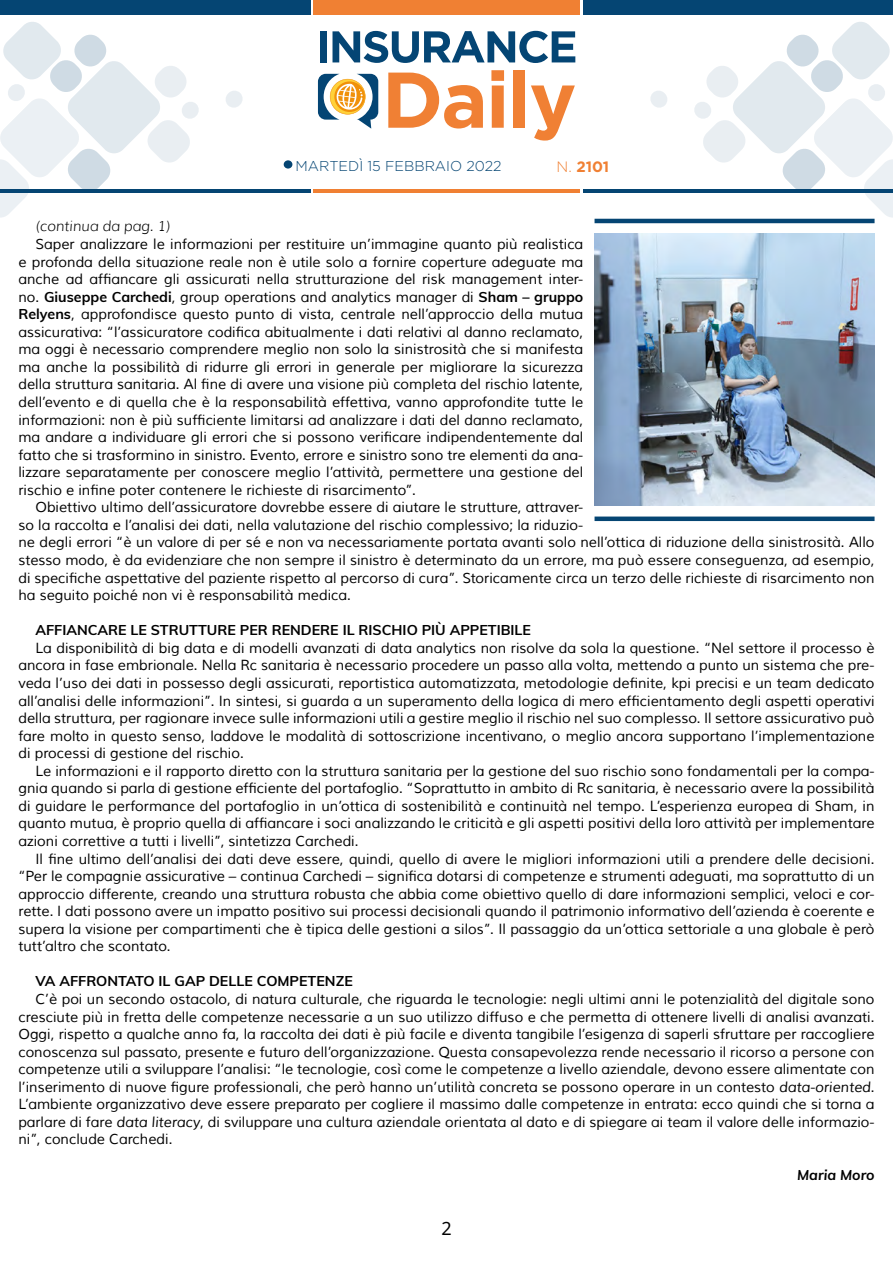
<style>
.page{position:relative;width:893px;height:1263px;background:#fff}
.page>*{position:absolute;margin:0;border:0;box-sizing:border-box;transform-origin:0 0}
.t1{font:18px "Noto Sans";color:#000}
.t2{font:700 15px "Gotham";color:#f08033}
.t3{font:14.25px/17.5px "Muli";color:#000;text-align:justify}
.t4{font:700 14.25px "Muli";color:#000}
.t5{font:300 14.25px "Gotham";color:#054573}
.t6{font:italic 300 14.25px "Muli";color:#000}
.t7{font:italic 700 14.25px "Muli";color:#000}
.s1{font-weight:300}
.s2{font-weight:700}
.s3{font-style:italic}
</style>
<div class="page">
<div style="left:583px;top:0;width:310px;height:15px;background:#054573"></div>
<div style="left:314px;top:0;width:266px;height:15px;background:#f08033"></div>
<hr style="left:583px;top:189px;width:310px;height:3px;background:#054573">
<hr style="left:314px;top:189px;width:266px;height:3px;background:#f08033">
<svg style="left:650px;top:91px;width:17px;height:17px"></svg>
<svg style="left:226px;top:91px;width:17px;height:17px"></svg>
<svg style="left:693px;top:22px;width:200px;height:197px"></svg>
<svg style="left:0;top:22px;width:200px;height:196px"></svg>
<svg style="left:318px;top:74px;width:60px;height:55px"></svg>
<svg style="left:388px;top:73px;width:95px;height:56px"></svg>
<svg style="left:491px;top:70px;width:13px;height:58px"></svg>
<div style="left:513px;top:70px;width:12px;height:58px;background:#f08034"></div>
<svg style="left:531px;top:85px;width:44px;height:56px"></svg>
<div style="left:320px;top:31px;width:7px;height:31px;background:#044574"></div>
<svg style="left:332px;top:31px;width:243px;height:32px"></svg>
<hr style="left:0;top:189px;width:310px;height:3px;background:#054573">
<div style="left:0;top:0;width:310px;height:15px;background:#054573"></div>
<div style="left:284px;top:160px;width:8px;height:9px;background:#054573;border-radius:50%"></div>
<div style="left:583px;top:218px;width:291px;height:303px;background:#fff"></div>
<img style="left:595px;top:234px;width:279px;height:272px">
<hr style="left:595px;top:219px;width:279px;height:4px;background:#054573">
<div style="left:595px;top:516px;width:279px;height:5px;background:#054573"></div>
<p class="t5" style="left:296px;top:158px;width:208px">MARTEDÌ 15 FEBBRAIO 2022</p>
<p class="t2" style="left:557px;top:158px;width:54px"><span class="s1">N.</span> 2101</p>
<p class="t6" style="left:35px;top:218px;width:136px">(continua da pag. 1)</p>
<p class="t3" style="left:18px;top:236px;width:566px;text-indent:17px">Saper analizzare le informazioni per restituire un’immagine quanto più realistica e profonda della situazione reale non è utile solo a fornire coperture adeguate ma anche ad affiancare gli assicurati nella strutturazione del risk management inter&shy;no. <span class="s2">Giuseppe Carchedi</span>, group operations and analytics manager di <span class="s2">Sham – gruppo Relyens</span>, approfondisce questo punto di vista, centrale nell’approccio della mutua assicurativa: “l’assicuratore codifica abitualmente i dati relativi al danno reclamato, ma oggi è necessario comprendere meglio non solo la sinistrosità che si manifesta ma anche la possibilità di ridurre gli errori in generale per migliorare la sicurezza della struttura sanitaria. Al fine di avere una visione più completa del rischio latente, dell’evento e di quella che è la responsabilità effettiva, vanno approfondite tutte le informazioni: non è più sufficiente limitarsi ad analizzare i dati del danno reclamato, ma andare a individuare gli errori che si possono verificare indipendentemente dal fatto che si trasformino in sinistro. Evento, errore e sinistro sono tre elementi da ana&shy;lizzare separatamente per conoscere meglio l’attività, permettere una gestione del rischio e infine poter contenere le richieste di risarcimento”.</p>
<p class="t3" style="left:18px;top:499px;width:858px;text-align:left;text-indent:17px">Obiettivo ultimo dell’assicuratore dovrebbe essere di aiutare le strutture, attraver-<br>so la raccolta e l’analisi dei dati, nella valutazione del rischio complessivo; la riduzio-<br>ne degli errori “è un valore di per sé e non va necessariamente portata avanti solo nell’ottica di riduzione della sinistrosità. Allo stesso modo, è da evidenziare che non sempre il sinistro è determinato da un errore, ma può essere conseguenza, ad esempio, di specifiche aspettative del paziente rispetto al percorso di cura”. Storicamente circa un terzo delle richieste di risarcimento non ha seguito poiché non vi è responsabilità medica.</p>
<p class="t4" style="left:35px;top:620px;width:497px">AFFIANCARE LE STRUTTURE PER RENDERE IL RISCHIO PIÙ APPETIBILE</p>
<p class="t3" style="left:18px;top:639px;width:858px;text-indent:17px">La disponibilità di big data e di modelli avanzati di data analytics non risolve da sola la questione. “Nel settore il processo è ancora in fase embrionale. Nella Rc sanitaria è necessario procedere un passo alla volta, mettendo a punto un sistema che pre&shy;veda l’uso dei dati in possesso degli assicurati, reportistica automatizzata, metodologie definite, kpi precisi e un team dedicato all’analisi delle informazioni”. In sintesi, si guarda a un superamento della logica di mero efficientamento degli aspetti operativi della struttura, per ragionare invece sulle informazioni utili a gestire meglio il rischio nel suo complesso. Il settore assicurativo può fare molto in questo senso, laddove le modalità di sottoscrizione incentivano, o meglio ancora supportano l’implementazione di processi di gestione del rischio.</p>
<p class="t3" style="left:18px;top:762px;width:858px;text-indent:17px">Le informazioni e il rapporto diretto con la struttura sanitaria per la gestione del suo rischio sono fondamentali per la compa&shy;gnia quando si parla di gestione efficiente del portafoglio. “Soprattutto in ambito di Rc sanitaria, è necessario avere la possibilità di guidare le performance del portafoglio in un’ottica di sostenibilità e continuità nel tempo. L’esperienza europea di Sham, in quanto mutua, è proprio quella di affiancare i soci analizzando le criticità e gli aspetti positivi della loro attività per implementare azioni correttive a tutti i livelli”, sintetizza Carchedi.</p>
<p class="t3" style="left:18px;top:850px;width:858px;text-indent:17px">Il fine ultimo dell’analisi dei dati deve essere, quindi, quello di avere le migliori informazioni utili a prendere delle decisioni. “Per le compagnie assicurative – continua Carchedi – significa dotarsi di competenze e strumenti adeguati, ma soprattutto di un approccio differente, creando una struttura robusta che abbia come obiettivo quello di dare informazioni semplici, veloci e cor&shy;rette. I dati possono avere un impatto positivo sui processi decisionali quando il patrimonio informativo dell’azienda è coerente e supera la visione per compartimenti che è tipica delle gestioni a silos”. Il passaggio da un’ottica settoriale a una globale è però tutt’altro che scontato.</p>
<p class="t4" style="left:35px;top:971px;width:319px">VA AFFRONTATO IL GAP DELLE COMPETENZE</p>
<p class="t3" style="left:18px;top:990px;width:858px;text-indent:17px">C’è poi un secondo ostacolo, di natura culturale, che riguarda le tecnologie: negli ultimi anni le potenzialità del digitale sono cresciute più in fretta delle competenze necessarie a un suo utilizzo diffuso e che permetta di ottenere livelli di analisi avanzati.<br>Oggi, rispetto a qualche anno fa, la raccolta dei dati è più facile e diventa tangibile l’esigenza di saperli sfruttare per raccogliere conoscenza sul passato, presente e futuro dell’organizzazione. Questa consapevolezza rende necessario il ricorso a persone con competenze utili a sviluppare l’analisi: “le tecnologie, così come le competenze a livello aziendale, devono essere alimentate con l’inserimento di nuove figure professionali, che però hanno un’utilità concreta se possono operare in un contesto <span class="s3">data-oriented</span>.<br>L’ambiente organizzativo deve essere preparato per cogliere il massimo dalle competenze in entrata: ecco quindi che si torna a parlare di fare <span class="s3">data literacy</span>, di sviluppare una cultura aziendale orientata al dato e di spiegare ai team il valore delle informazio&shy;ni”, conclude Carchedi.</p>
<p class="t7" style="left:797px;top:1164px;width:79px">Maria Moro</p>
<p class="t1" style="left:441px;top:1216px;width:12px">2</p>
</div>
